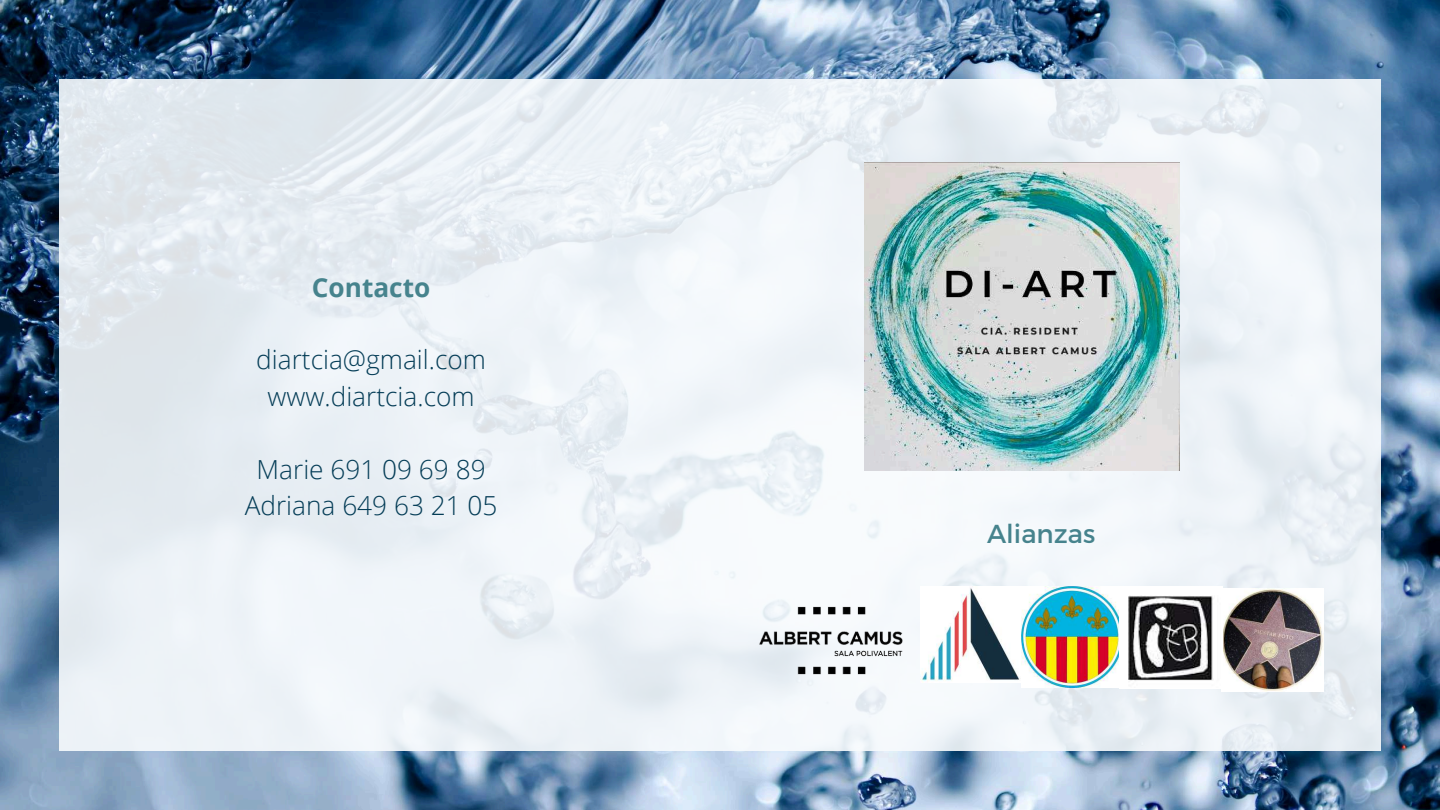
<style>
.page{position:relative;width:1440px;height:810px;background:#fff}
.page>*{position:absolute;margin:0;border:0;box-sizing:border-box;transform-origin:0 0}
.t1{font:300 26.2px/36.5px "Open Sans";color:#053d57;text-align:center}
.t2{font:700 26.2px "Open Sans";color:#46838d}
.t3{font:26px "Montserrat";color:#46838d}
</style>
<div class="page">
<img style="left:0;top:0;width:1440px;height:810px">
<div style="left:59px;top:79px;width:1322px;height:671px;background:linear-gradient(to right,#e8eef3,#f0f5fa)"></div>
<img style="left:1221px;top:588px;width:103px;height:103px">
<img style="left:921px;top:587px;width:101px;height:95px">
<img style="left:1022px;top:587px;width:98px;height:100px">
<img style="left:754px;top:596px;width:154px;height:86px">
<img style="left:1120px;top:587px;width:102px;height:101px">
<img style="left:864px;top:163px;width:316px;height:307px">
<p class="t2" style="left:312px;top:269px;width:120px">Contacto</p>
<p class="t1" style="left:256px;top:341px;width:231px">diartcia@gmail.com www.diartcia.com</p>
<p class="t1" style="left:245px;top:450px;width:254px">Marie 691 09 69 89<br>Adriana 649 63 21 05</p>
<p class="t3" style="left:987px;top:517px;width:110px">Alianzas</p>
</div>
